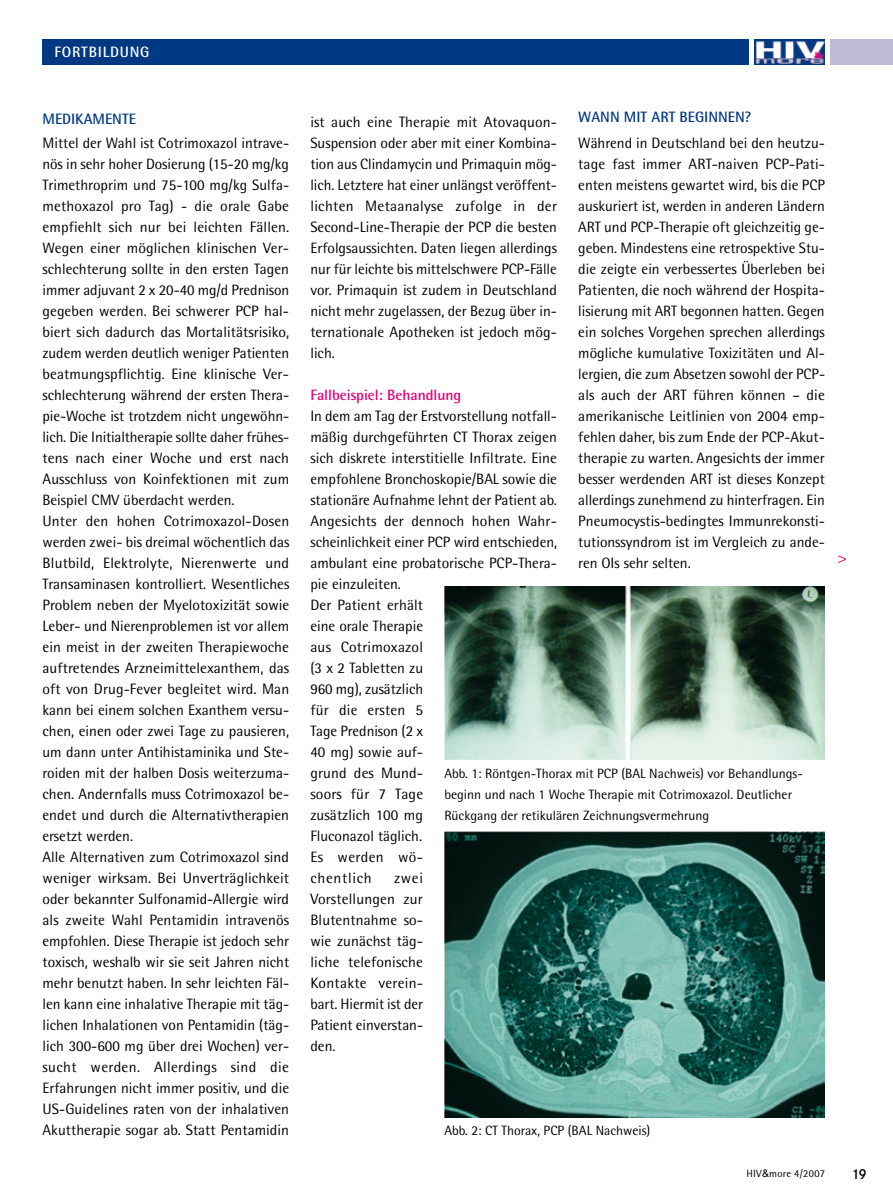
<style>
.page{position:relative;width:893px;height:1191px;background:#fff}
.page>*{position:absolute;margin:0;border:0;box-sizing:border-box;transform-origin:0 0}
.t1{font:15px/21px "Rotis Semi Sans";color:#000;text-align:justify}
.t2{font:700 15px "Rotis Semi Sans";color:#003882}
.t3{font:700 15px "Rotis Semi Sans";color:#e2007a}
.t4{font:700 15px "Rotis Semi Sans";letter-spacing:.05em;color:#fff}
.t5{font:600 15px "Corporate S";color:#000}
.t6{font:condensed 15px "Helvetica Neue";color:#e2007a}
.t7{font:13.5px/21px "Rotis Semi Sans";color:#000}
.t8{font:10.5px "Rotis Semi Sans";letter-spacing:.015em;color:#000}
.s1{font-family:"Arial"}
</style>
<div class="page">
<div style="left:831px;top:39px;width:62px;height:25px;background:#bcbad6"></div>
<div style="left:43px;top:39px;width:705px;height:25px;background:#003882"></div>
<img style="left:755px;top:40px;width:70px;height:24px">
<img style="left:444px;top:586px;width:381px;height:173px">
<img style="left:444px;top:832px;width:381px;height:285px">
<p class="t4" style="left:55px;top:43px;width:96px">FORTBILDUNG</p>
<p class="t2" style="left:43px;top:109px;width:95px">M EDIKAMENTE</p>
<p class="t1" style="left:43px;top:132px;width:248px;text-align:left">Mittel der Wahl ist Cotrimoxazol intrave&shy;nös in sehr hoher Dosierung (15-20 mg/kg Trimethroprim und 75-100 mg/kg Sulfa&shy;methoxazol pro Tag) - die orale Gabe empfiehlt sich nur bei leichten Fällen.<br>Wegen einer möglichen klinischen Ver&shy;schlechterung sollte in den ersten Tagen immer adjuvant 2 x 20-40 mg/d Prednison gegeben werden. Bei schwerer PCP hal&shy;biert sich dadurch das Mortalitätsrisiko, zudem werden deutlich weniger Patienten beatmungspflichtig. Eine klinische Ver&shy;schlechterung während der ersten Thera&shy;pie-Woche ist trotzdem nicht ungewöhn&shy;lich. Die Initialtherapie sollte daher frühes&shy;tens nach einer Woche und erst nach Ausschluss von Koinfektionen mit zum Beispiel CMV überdacht werden.<br>Unter den hohen Cotrimoxazol-Dosen werden zwei- bis dreimal wöchentlich das Blutbild, Elektrolyte, Nierenwerte und Transaminasen kontrolliert. Wesentliches Problem neben der Myelotoxizität sowie Leber- und Nierenproblemen ist vor allem ein meist in der zweiten Therapiewoche auftretendes Arzneimittelexanthem, das oft von Drug-Fever begleitet wird. Man kann bei einem solchen Exanthem versu&shy;chen, einen oder zwei Tage zu pausieren, um dann unter Antihistaminika und Ste&shy;roiden mit der halben Dosis weiterzuma&shy;chen. Andernfalls muss Cotrimoxazol be&shy;endet und durch die Alternativtherapien ersetzt werden.<br>Alle Alternativen zum Cotrimoxazol sind weniger wirksam. Bei Unverträglichkeit oder bekannter Sulfonamid-Allergie wird als zweite Wahl Pentamidin intravenös empfohlen. Diese Therapie ist jedoch sehr toxisch, weshalb wir sie seit Jahren nicht mehr benutzt haben. In sehr leichten Fäl&shy;len kann eine inhalative Therapie mit täg&shy;lichen Inhalationen von Pentamidin (täg&shy;lich 300-600 mg über drei Wochen) ver&shy;sucht werden. Allerdings sind die Erfahrungen nicht immer positiv, und die US-Guidelines raten von der inhalativen Akuttherapie sogar ab. Statt Pentamidin</p>
<p class="t2" style="left:578px;top:108px;width:83px">WANN MIT ART</p>
<p class="t2" style="left:679px;top:108px;width:74px">BEGINNEN?</p>
<p class="t1" style="left:578px;top:132px;width:248px">Während in Deutschland bei den heutzu&shy;tage fast immer ART-naiven PCP-Pati&shy;enten meistens gewartet wird, bis die PCP auskuriert ist, werden in anderen Ländern ART und PCP-Therapie oft gleichzeitig ge&shy;geben. Mindestens eine retrospektive Stu&shy;die zeigte ein verbessertes Überleben bei Patienten, die noch während der Hospita&shy;lisierung mit ART begonnen hatten. Gegen ein solches Vorgehen sprechen allerdings mögliche kumulative Toxizitäten und Al&shy;lergien, die zum Absetzen sowohl der PCP&shy;als auch der ART führen können – die amerikanische Leitlinien von 2004 emp&shy;fehlen daher, bis zum Ende der PCP-Akut&shy;therapie zu warten. Angesichts der immer besser werdenden ART ist dieses Konzept allerdings zunehmend zu hinterfragen. Ein Pneumocystis-bedingtes Immunrekonsti&shy;tutionssyndrom ist im Vergleich zu ande&shy;ren OIs sehr selten.</p>
<p class="t1" style="left:310px;top:111px;width:248px">ist auch eine Therapie mit Atovaquon-Suspension oder aber mit einer Kombina&shy;tion aus Clindamycin und Primaquin mög&shy;lich. Letztere hat einer unlängst veröffent&shy;lichten Metaanalyse zufolge in der Second-Line-Therapie der PCP die besten Erfolgsaussichten. Daten liegen allerdings nur für leichte bis mittelschwere PCP-Fälle vor. Primaquin ist zudem in Deutschland nicht mehr zugelassen, der Bezug über in&shy;ternationale Apotheken ist jedoch mög&shy;lich.</p>
<p class="t3" style="left:310px;top:385px;width:152px">FALLBEISPIEL: BEHANDLUNG</p>
<p class="t1" style="left:310px;top:405px;width:248px">In dem am Tag der Erstvorstellung notfall&shy;mäßig durchgeführten CT Thorax zeigen sich diskrete interstitielle Infiltrate. Eine empfohlene Bronchoskopie/BAL sowie die stationäre Aufnahme lehnt der Patient ab.<br>Angesichts der dennoch hohen Wahr&shy;scheinlichkeit einer PCP wird entschieden,</p>
<p class="t1" style="left:310px;top:552px;width:248px;text-align:left">ambulant eine probatorische PCP-Thera&shy;pie einzuleiten.<br>Der Patient erhält<br>eine orale Therapie<br>aus Cotrimoxazol<br>(3 x 2 Tabletten zu<br>960 mg), zusätzlich<br>für die ersten 5<br>Tage Prednison (2 x<br>40 mg) sowie auf-<br>grund des Mund-<br>soors für 7 Tage<br>zusätzlich 100 mg<br>Fluconazol täglich.<br>Es werden wö-<br>chentlich</p>
<p class="t7" style="left:444px;top:763px;width:360px">Abb. 1: Röntgen-Thorax mit PCP (BAL Nachweis) vor Behandlungs&shy;beginn und nach 1 Woche Therapie mit Cotrimoxazol. Deutlicher<br>Rückgang der retikulären Zeichnungsvermehrung</p>
<p class="t1" style="left:310px;top:867px;width:114px;text-indent:84px">zwei Vorstellungen zur Blutentnahme so&shy;wie zunächst täg&shy;liche telefonische Kontakte verein&shy;bart. Hiermit ist der Patient einverstan&shy;den.</p>
<p class="t6" style="left:838px;top:549px;width:10px">&gt;</p>
<p class="t7" style="left:444px;top:1120px;width:207px">Abb. 2: CT Thorax, PCP (BAL Nachweis)</p>
<p class="t8" style="left:746px;top:1167px;width:80px">HIV<span class="s1">&amp;</span>more 4/2007</p>
<p class="t5" style="left:851px;top:1165px;width:17px">19</p>
</div>
